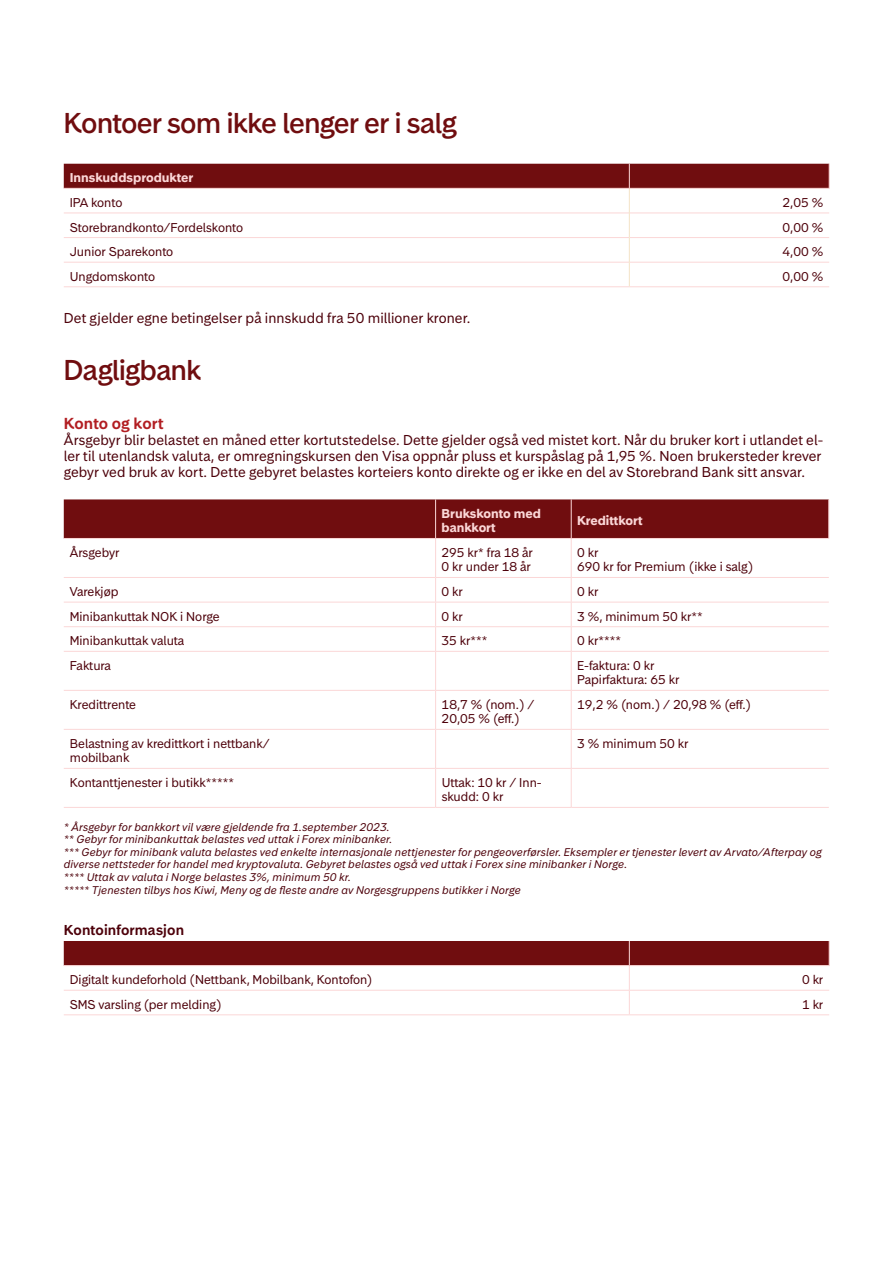
<style>
.page{position:relative;width:893px;height:1263px;background:#fff}
.page>*{position:absolute;margin:0;border:0;box-sizing:border-box;transform-origin:0 0}
.t1{font:500 27px "Storebrand Display";letter-spacing:-.01em;color:#700d0f}
.t2{font:600 15px "Storebrand Text";letter-spacing:.005em;color:#b21e22}
.t3{font:13.5px/16.2px "Storebrand Text";letter-spacing:.005em;color:#4d000a}
.t4{font:600 13.5px "Storebrand Text";letter-spacing:.01em;color:#4d000a}
.t5{font:12px/14.4px "Storebrand Text";color:#4d000a}
.t6{font:700 12px/14.4px "Storebrand Text";color:#fbd7d7}
.t7{font:italic 10.5px/12.6px "Storebrand Text";letter-spacing:.015em;color:#4d000a}
</style>
<div class="page">
<hr style="left:64px;top:286px;width:565px;height:1px;background:#fbd7d7">
<hr style="left:629px;top:286px;width:200px;height:1px;background:#fbd7d7">
<svg style="left:64px;top:164px;width:766px;height:122px"></svg>
<div style="left:64px;top:499px;width:764px;height:39px;background:#700d0f"></div>
<hr style="left:64px;top:538px;width:372px;height:1px;background:#fbd7d7">
<hr style="left:436px;top:538px;width:135px;height:1px;background:#fbd7d7">
<hr style="left:435px;top:539px;width:1px;height:38px;background:#fbd7d7">
<hr style="left:571px;top:538px;width:258px;height:1px;background:#fbd7d7">
<hr style="left:571px;top:539px;width:1px;height:38px;background:#fbd7d7">
<hr style="left:64px;top:577px;width:372px;height:1px;background:#fbd7d7">
<hr style="left:436px;top:577px;width:135px;height:1px;background:#fbd7d7">
<hr style="left:571px;top:577px;width:258px;height:1px;background:#fbd7d7">
<hr style="left:64px;top:602px;width:372px;height:1px;background:#fbd7d7">
<hr style="left:436px;top:602px;width:135px;height:1px;background:#fbd7d7">
<hr style="left:571px;top:602px;width:258px;height:1px;background:#fbd7d7">
<hr style="left:64px;top:626px;width:372px;height:1px;background:#fbd7d7">
<hr style="left:436px;top:626px;width:135px;height:1px;background:#fbd7d7">
<svg style="left:435px;top:578px;width:1px;height:73px"></svg>
<hr style="left:571px;top:626px;width:258px;height:1px;background:#fbd7d7">
<svg style="left:571px;top:578px;width:1px;height:73px"></svg>
<hr style="left:64px;top:651px;width:372px;height:1px;background:#fbd7d7">
<hr style="left:436px;top:651px;width:135px;height:1px;background:#fbd7d7">
<hr style="left:435px;top:652px;width:1px;height:38px;background:#fbd7d7">
<hr style="left:571px;top:651px;width:258px;height:1px;background:#fbd7d7">
<hr style="left:571px;top:652px;width:1px;height:38px;background:#fbd7d7">
<hr style="left:64px;top:690px;width:372px;height:1px;background:#fbd7d7">
<hr style="left:436px;top:690px;width:135px;height:1px;background:#fbd7d7">
<hr style="left:435px;top:691px;width:1px;height:38px;background:#fbd7d7">
<hr style="left:571px;top:690px;width:258px;height:1px;background:#fbd7d7">
<hr style="left:571px;top:691px;width:1px;height:38px;background:#fbd7d7">
<hr style="left:64px;top:729px;width:372px;height:1px;background:#fbd7d7">
<hr style="left:436px;top:729px;width:135px;height:1px;background:#fbd7d7">
<hr style="left:435px;top:730px;width:1px;height:38px;background:#fbd7d7">
<hr style="left:571px;top:729px;width:258px;height:1px;background:#fbd7d7">
<hr style="left:571px;top:730px;width:1px;height:38px;background:#fbd7d7">
<hr style="left:64px;top:768px;width:372px;height:1px;background:#fbd7d7">
<hr style="left:436px;top:768px;width:135px;height:1px;background:#fbd7d7">
<hr style="left:435px;top:769px;width:1px;height:38px;background:#fbd7d7">
<hr style="left:571px;top:768px;width:258px;height:1px;background:#fbd7d7">
<hr style="left:571px;top:769px;width:1px;height:38px;background:#fbd7d7">
<hr style="left:64px;top:807px;width:372px;height:1px;background:#fbd7d7">
<hr style="left:436px;top:807px;width:135px;height:1px;background:#fbd7d7">
<hr style="left:571px;top:807px;width:258px;height:1px;background:#fbd7d7">
<hr style="left:435px;top:499px;width:1px;height:39px;background:#fbd7d7">
<hr style="left:571px;top:499px;width:1px;height:39px;background:#fbd7d7">
<hr style="left:828px;top:499px;width:1px;height:39px;background:#fbd7d7">
<hr style="left:64px;top:1014px;width:565px;height:1px;background:#fbd7d7">
<hr style="left:629px;top:1014px;width:200px;height:1px;background:#fbd7d7">
<svg style="left:64px;top:941px;width:766px;height:73px"></svg>
<h1 class="t1" style="left:64px;top:105px;width:394px">Kontoer som ikke lenger er i salg</h1>
<p class="t6" style="left:70px;top:170px;width:125px">Innskuddsprodukter</p>
<p class="t5" style="left:70px;top:195px;width:54px">IPA konto</p>
<p class="t5" style="left:782px;top:195px;width:42px">2,05 %</p>
<p class="t5" style="left:70px;top:220px;width:175px">Storebrandkonto/Fordelskonto</p>
<p class="t5" style="left:782px;top:220px;width:42px">0,00 %</p>
<p class="t5" style="left:70px;top:244px;width:105px">Junior Sparekonto</p>
<p class="t5" style="left:782px;top:244px;width:42px">4,00 %</p>
<p class="t5" style="left:70px;top:269px;width:87px">Ungdomskonto</p>
<p class="t5" style="left:782px;top:269px;width:42px">0,00 %</p>
<p class="t3" style="left:64px;top:309px;width:406px">Det gjelder egne betingelser på innskudd fra 50 millioner kroner.</p>
<h1 class="t1" style="left:64px;top:352px;width:139px">Dagligbank</h1>
<p class="t2" style="left:64px;top:413px;width:101px">Konto og kort</p>
<p class="t3" style="left:64px;top:432px;width:761px">Årsgebyr blir belastet en måned etter kortutstedelse. Dette gjelder også ved mistet kort. Når du bruker kort i utlandet el&shy;ler til utenlandsk valuta, er omregningskursen den Visa oppnår pluss et kurspåslag på 1,95 %. Noen brukersteder krever gebyr ved bruk av kort. Dette gebyret belastes korteiers konto direkte og er ikke en del av Storebrand Bank sitt ansvar.</p>
<p class="t6" style="left:442px;top:506px;width:101px">Brukskonto med bankkort</p>
<p class="t6" style="left:577px;top:513px;width:67px">Kredittkort</p>
<p class="t5" style="left:70px;top:545px;width:51px">Årsgebyr</p>
<p class="t5" style="left:442px;top:545px;width:93px">295 kr* fra 18 år<br>0 kr under 18 år</p>
<p class="t5" style="left:577px;top:545px;width:178px">0 kr<br>690 kr for Premium (ikke i salg)</p>
<p class="t5" style="left:70px;top:584px;width:50px">Varekjøp</p>
<p class="t5" style="left:442px;top:584px;width:23px">0 kr</p>
<p class="t5" style="left:577px;top:584px;width:23px">0 kr</p>
<p class="t5" style="left:70px;top:609px;width:151px">Minibankuttak NOK i Norge</p>
<p class="t5" style="left:442px;top:609px;width:23px">0 kr</p>
<p class="t5" style="left:577px;top:609px;width:127px">3 %, minimum 50 kr**</p>
<p class="t5" style="left:70px;top:633px;width:116px">Minibankuttak valuta</p>
<p class="t5" style="left:442px;top:633px;width:47px">35 kr***</p>
<p class="t5" style="left:577px;top:633px;width:45px">0 kr****</p>
<p class="t5" style="left:70px;top:658px;width:43px">Faktura</p>
<p class="t5" style="left:577px;top:658px;width:103px">E-faktura: 0 kr<br>Papirfaktura: 65 kr</p>
<p class="t5" style="left:70px;top:697px;width:68px">Kredittrente</p>
<p class="t5" style="left:442px;top:697px;width:94px">18,7 % (nom.) /<br>20,05 % (eff.)</p>
<p class="t5" style="left:577px;top:697px;width:175px">19,2 % (nom.) / 20,98 % (eff.)</p>
<p class="t5" style="left:70px;top:736px;width:201px">Belastning av kredittkort i nettbank/ mobilbank</p>
<p class="t5" style="left:577px;top:736px;width:113px">3 % minimum 50 kr</p>
<p class="t5" style="left:70px;top:775px;width:166px">Kontanttjenester i butikk*****</p>
<p class="t5" style="left:442px;top:775px;width:102px">Uttak: 10 kr / Inn&shy;skudd: 0 kr</p>
<p class="t7" style="left:64px;top:820px;width:759px">* Årsgebyr for bankkort vil være gjeldende fra 1.september 2023.<br>** Gebyr for minibankuttak belastes ved uttak i Forex minibanker.<br>*** Gebyr for minibank valuta belastes ved enkelte internasjonale nettjenester for pengeoverførsler. Eksempler er tjenester levert av Arvato/Afterpay og diverse nettsteder for handel med kryptovaluta. Gebyret belastes også ved uttak i Forex sine minibanker i Norge.<br>**** Uttak av valuta i Norge belastes 3%, minimum 50 kr.<br>***** Tjenesten tilbys hos Kiwi, Meny og de fleste andre av Norgesgruppens butikker i Norge</p>
<p class="t4" style="left:64px;top:921px;width:122px">Kontoinformasjon</p>
<p class="t5" style="left:70px;top:972px;width:304px">Digitalt kundeforhold (Nettbank, Mobilbank, Kontofon)</p>
<p class="t5" style="left:802px;top:972px;width:23px">0 kr</p>
<p class="t5" style="left:70px;top:997px;width:153px">SMS varsling (per melding)</p>
<p class="t5" style="left:802px;top:997px;width:23px">1 kr</p>
</div>
